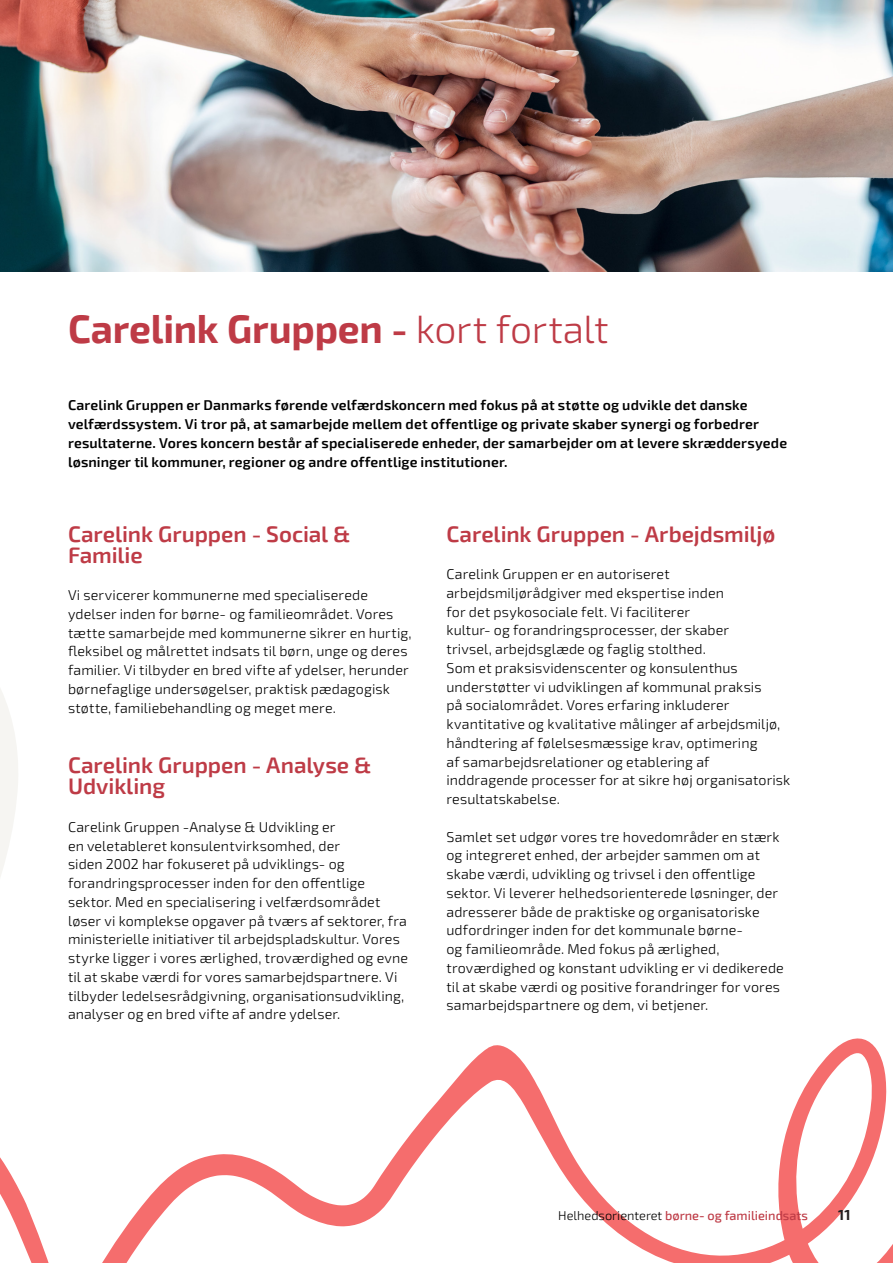
<style>
.page{position:relative;width:893px;height:1263px;background:#fff}
.page>*{position:absolute;margin:0;border:0;box-sizing:border-box;transform-origin:0 0}
._1_Overskrift{font:700 39px "Exo 2";letter-spacing:-.005em;color:#be3b46}
._3_Mellemrubrik{font:600 22.5px/21px "Exo 2";letter-spacing:-.005em;color:#be3b46}
._3_Mellemrubrik-2{font:14.25px/18.8px "Exo 2";letter-spacing:.005em;color:#000}
._3_Mellemrubrik-3{font:600 14.25px/18.8px "Exo 2";letter-spacing:.01em;color:#000}
.t1{font:700 14.25px "Exo 2";color:#231f20}
.t2{font:500 12.75px "Exo 2";color:#be3b46}
.s1{font-weight:400}
.s2{font-weight:400;color:#000}
</style>
<div class="page">
<svg style="left:0;top:689px;width:18px;height:188px"></svg>
<svg style="left:0;top:1038px;width:893px;height:225px"></svg>
<img style="left:0;top:0;width:893px;height:271px">
<p class="_1_Overskrift" style="left:68px;top:306px;width:542px">Carelink Gruppen - <span class="s1">kort fortalt</span></p>
<p class="_3_Mellemrubrik-3" style="left:68px;top:396px;width:721px">Carelink Gruppen er Danmarks førende velfærdskoncern med fokus på at støtte og udvikle det danske velfærdssystem. Vi tror på, at samarbejde mellem det offentlige og private skaber synergi og forbedrer resultaterne. Vores koncern består af specialiserede enheder, der samarbejder om at levere skræddersyede løsninger til kommuner, regioner og andre offentlige institutioner.</p>
<p class="_3_Mellemrubrik" style="left:68px;top:524px;width:284px">Carelink Gruppen - Social &amp;<br>Familie</p>
<p class="_3_Mellemrubrik-2" style="left:68px;top:585px;width:345px">Vi servicerer kommunerne med specialiserede ydelser inden for børne- og familieområdet. Vores tætte samarbejde med kommunerne sikrer en hurtig, fleksibel og målrettet indsats til børn, unge og deres familier. Vi tilbyder en bred vifte af ydelser, herunder børnefaglige undersøgelser, praktisk pædagogisk støtte, familiebehandling og meget mere.</p>
<p class="_3_Mellemrubrik" style="left:68px;top:755px;width:305px">Carelink Gruppen - Analyse &amp;<br>Udvikling</p>
<p class="_3_Mellemrubrik-2" style="left:68px;top:817px;width:342px">Carelink Gruppen -Analyse &amp; Udvikling er<br>en veletableret konsulentvirksomhed, der<br>siden 2002 har fokuseret på udviklings- og forandringsprocesser inden for den offentlige sektor. Med en specialisering i velfærdsområdet løser vi komplekse opgaver på tværs af sektorer, fra ministerielle initiativer til arbejdspladskultur. Vores styrke ligger i vores ærlighed, troværdighed og evne til at skabe værdi for vores samarbejdspartnere. Vi tilbyder ledelsesrådgivning, organisationsudvikling, analyser og en bred vifte af andre ydelser.</p>
<p class="_3_Mellemrubrik" style="left:446px;top:524px;width:330px">Carelink Gruppen - Arbejdsmiljø</p>
<p class="_3_Mellemrubrik-2" style="left:446px;top:564px;width:345px">Carelink Gruppen er en autoriseret arbejdsmiljørådgiver med ekspertise inden<br>for det psykosociale felt. Vi faciliterer<br>kultur- og forandringsprocesser, der skaber<br>trivsel, arbejdsglæde og faglig stolthed.<br>Som et praksisvidenscenter og konsulenthus understøtter vi udviklingen af kommunal praksis<br>på socialområdet. Vores erfaring inkluderer kvantitative og kvalitative målinger af arbejdsmiljø, håndtering af følelsesmæssige krav, optimering<br>af samarbejdsrelationer og etablering af inddragende processer for at sikre høj organisatorisk resultatskabelse.</p>
<p class="_3_Mellemrubrik-2" style="left:446px;top:827px;width:339px">Samlet set udgør vores tre hovedområder en stærk og integreret enhed, der arbejder sammen om at skabe værdi, udvikling og trivsel i den offentlige sektor. Vi leverer helhedsorienterede løsninger, der adresserer både de praktiske og organisatoriske udfordringer inden for det kommunale børne-<br>og familieområde. Med fokus på ærlighed, troværdighed og konstant udvikling er vi dedikerede til at skabe værdi og positive forandringer for vores samarbejdspartnere og dem, vi betjener.</p>
<p class="t2" style="left:558px;top:1208px;width:251px"><span class="s2">Helhedsorienteret</span> børne- og familieindsats</p>
<p class="t1" style="left:838px;top:1207px;width:14px">11</p>
</div>
